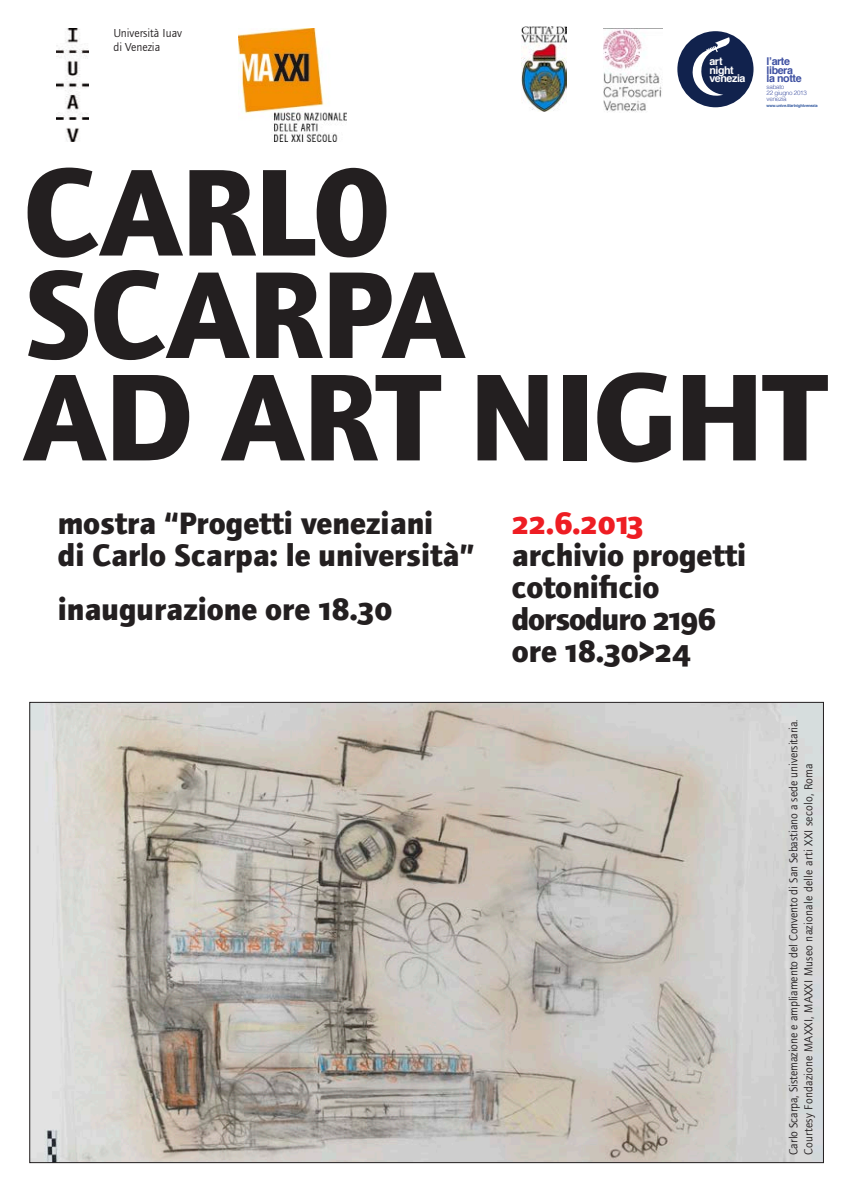
<style>
.page{position:relative;width:851px;height:1191px;background:#fff}
.page>*{position:absolute;margin:0;border:0;box-sizing:border-box;transform-origin:0 0}
.t1{font:700 128px/102.4px "Foundry Journal";letter-spacing:-.01em;color:#231f20}
.t2{font:700 32px/32px "Foundry Journal";color:#231f20}
.t3{font:700 32px "Foundry Journal SC";color:#231f20}
.t4{font:700 32px "Foundry Journal SC";color:#ee1d23}
.t5{font:12px/14px "Foundry Journal";color:#231f20}
.t6{font:700 10.6px/8.4px "Helvetica";letter-spacing:-.04em;color:#3f51a2}
.t7{font:700 10.6px/8.4px "Helvetica";letter-spacing:-.04em;color:#fff}
.t8{font:300 6.2px/5.8px "Helvetica";letter-spacing:-.04em;color:#3f51a2}
.t9{font:700 4px "Helvetica";letter-spacing:-.04em;color:#3359a0}
.s1{font-family:"Foundry Journal SC"}
.s2{font-family:"Foundry Journal"}
</style>
<div class="page">
<img style="left:57px;top:28px;width:31px;height:114px">
<div style="left:677px;top:31px;width:76px;height:76px;background:#11224d;border-radius:50%"></div>
<svg style="left:691px;top:37px;width:39px;height:59px"></svg>
<img style="left:238px;top:28px;width:108px;height:114px">
<img style="left:603px;top:28px;width:59px;height:84px">
<img style="left:522px;top:27px;width:44px;height:84px">
<img style="left:31px;top:704px;width:790px;height:456px">
<p class="t5" style="left:113px;top:27px;width:70px">Università Iuav di Venezia</p>
<p class="t7" style="left:709px;top:58px;width:38px">art night venezia</p>
<p class="t6" style="left:766px;top:58px;width:37px">l’arte libera la notte</p>
<p class="t9" style="left:766px;top:102px;width:52px">www.unive.it/artnightvenezia</p>
<p class="t8" style="left:766px;top:84px;width:42px">sabato<br>22 giugno 2013 venezia</p>
<h1 class="t1" style="left:24px;top:161px;width:804px">carl0 scarpa<br>ad art night</h1>
<h2 class="t2" style="left:58px;top:507px;width:418px">mostra “Progetti veneziani<br>di Carlo Scarpa: le università”</h2>
<h2 class="t2" style="left:58px;top:593px;width:336px">inaugurazione ore <span class="s1">18.30</span></h2>
<h2 class="t4" style="left:511px;top:505px;width:133px">22.6.2013</h2>
<h2 class="t2" style="left:511px;top:539px;width:236px">archivio progetti cotonificio dorsoduro <span class="s1">2196</span></h2>
<h2 class="t3" style="left:511px;top:633px;width:180px"><span class="s2">ore</span> 18.30&gt;24</h2>
<p class="t5" style="left:786px;top:1155px;width:437px;line-height:15px;rotate:-90deg">Carlo Scarpa, Sistemazione e ampliamento del Convento di San Sebastiano a sede universitaria.<br>Courtesy Fondazione MAXXI, MAXXI Museo nazionale delle arti XXI secolo, Roma</p>
</div>
